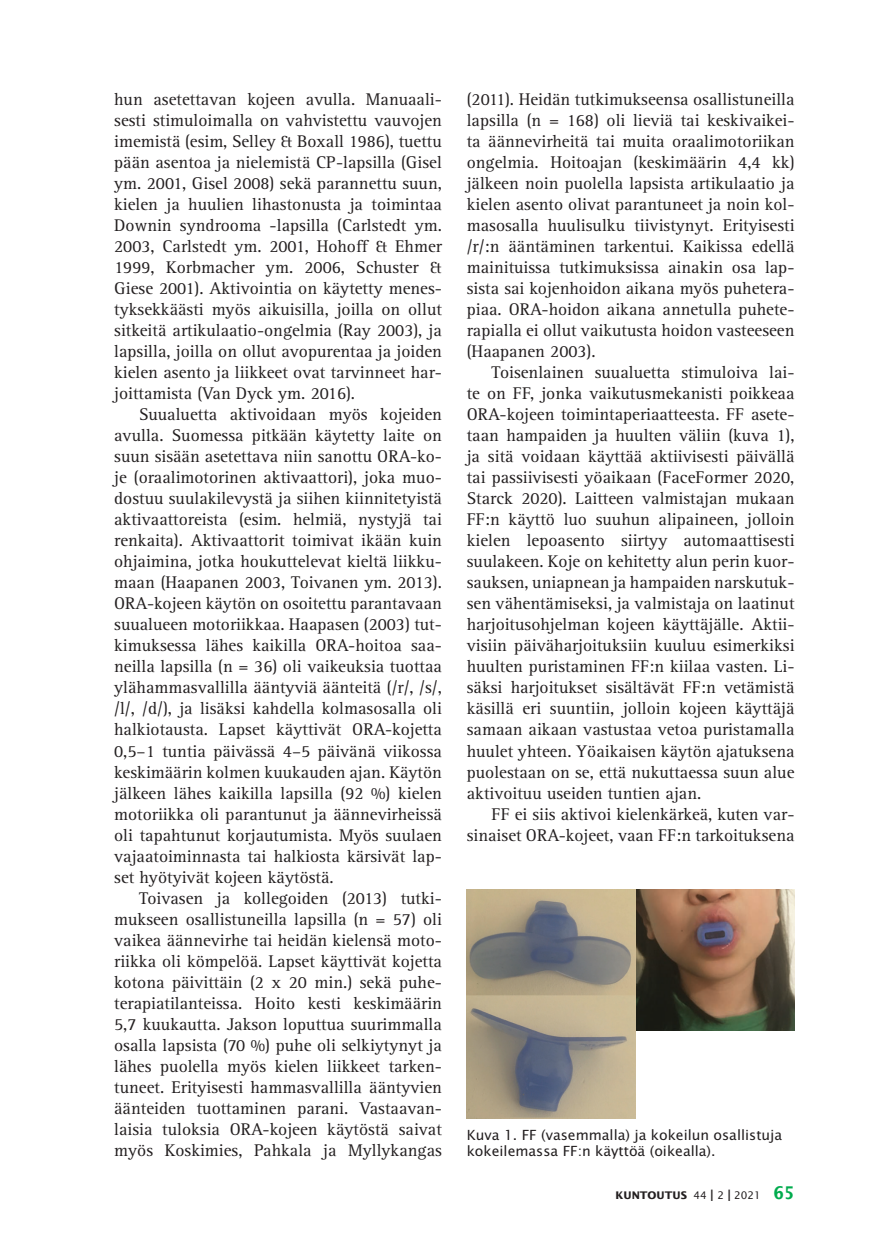
<style>
.page{position:relative;width:874px;height:1241px;background:#fff}
.page>*{position:absolute;margin:0;border:0;box-sizing:border-box;transform-origin:0 0}
.t1{font:17.5px/21px "Rotis Serif";color:#231f20;text-align:justify}
.t2{font:14px/15.8px "Lucida Sans";color:#231f20}
.t3{font:700 10.5px "Lucida Sans";color:#231f20}
.s1{font-weight:400}
.s2{font-weight:400;font-size:15.75px}
.s3{font-family:"Lucida Sans Typewriter";font-size:17.5px;color:#00ab4d}
</style>
<div class="page">
<img style="left:635px;top:889px;width:159px;height:141px">
<img style="left:466px;top:889px;width:169px;height:228px">
<p class="t1" style="left:114px;top:89px;width:329px">hun asetettavan kojeen avulla. Manuaali&shy;sesti stimuloimalla on vahvistettu vauvojen imemistä (esim, Selley &amp; Boxall 1986), tuettu pään asentoa ja nielemistä CP-lapsilla (Gisel ym. 2001, Gisel 2008) sekä parannettu suun, kielen ja huulien lihastonusta ja toimintaa Downin syndrooma -lapsilla (Carlstedt ym.<br>2003, Carlstedt ym. 2001, Hohoff &amp; Ehmer 1999, Korbmacher ym. 2006, Schuster &amp; Giese 2001). Aktivointia on käytetty menes&shy;tyksekkäästi myös aikuisilla, joilla on ollut sitkeitä artikulaatio-ongelmia (Ray 2003), ja lapsilla, joilla on ollut avopurentaa ja joiden kielen asento ja liikkeet ovat tarvinneet har&shy;joittamista (Van Dyck ym. 2016).</p>
<p class="t1" style="left:114px;top:404px;width:329px;text-indent:25px">Suualuetta aktivoidaan myös kojeiden avulla. Suomessa pitkään käytetty laite on suun sisään asetettava niin sanottu ORA-ko&shy;je (oraalimotorinen aktivaattori), joka muo&shy;dostuu suulakilevystä ja siihen kiinnitetyistä aktivaattoreista (esim. helmiä, nystyjä tai renkaita). Aktivaattorit toimivat ikään kuin ohjaimina, jotka houkuttelevat kieltä liikku&shy;maan (Haapanen 2003, Toivanen ym. 2013).<br>ORA-kojeen käytön on osoitettu parantavaan suualueen motoriikkaa. Haapasen (2003) tut&shy;kimuksessa lähes kaikilla ORA-hoitoa saa&shy;neilla lapsilla (n = 36) oli vaikeuksia tuottaa ylähammasvallilla ääntyviä äänteitä (/r/, /s/, /l/, /d/), ja lisäksi kahdella kolmasosalla oli halkiotausta. Lapset käyttivät ORA-kojetta 0,5–1 tuntia päivässä 4–5 päivänä viikossa keskimäärin kolmen kuukauden ajan. Käytön jälkeen lähes kaikilla lapsilla (92 %) kielen motoriikka oli parantunut ja äännevirheissä oli tapahtunut korjautumista. Myös suulaen vajaatoiminnasta tai halkiosta kärsivät lap&shy;set hyötyivät kojeen käytöstä.</p>
<p class="t1" style="left:114px;top:887px;width:329px;text-indent:25px">Toivasen ja kollegoiden (2013) tutki&shy;mukseen osallistuneilla lapsilla (n = 57) oli vaikea äännevirhe tai heidän kielensä moto&shy;riikka oli kömpelöä. Lapset käyttivät kojetta kotona päivittäin (2 x 20 min.) sekä puhe&shy;terapiatilanteissa. Hoito kesti keskimäärin 5,7 kuukautta. Jakson loputtua suurimmalla osalla lapsista (70 %) puhe oli selkiytynyt ja lähes puolella myös kielen liikkeet tarken&shy;tuneet. Erityisesti hammasvallilla ääntyvien äänteiden tuottaminen parani. Vastaavan&shy;laisia tuloksia ORA-kojeen käytöstä saivat myös Koskimies, Pahkala ja Myllykangas</p>
<p class="t1" style="left:466px;top:89px;width:329px">(2011). Heidän tutkimukseensa osallistuneilla lapsilla (n = 168) oli lieviä tai keskivaikei&shy;ta äännevirheitä tai muita oraalimotoriikan ongelmia. Hoitoajan (keskimäärin 4,4 kk) jälkeen noin puolella lapsista artikulaatio ja kielen asento olivat parantuneet ja noin kol&shy;masosalla huulisulku tiivistynyt. Erityisesti /r/:n ääntäminen tarkentui. Kaikissa edellä mainituissa tutkimuksissa ainakin osa lap&shy;sista sai kojenhoidon aikana myös puhetera&shy;piaa. ORA-hoidon aikana annetulla puhete&shy;rapialla ei ollut vaikutusta hoidon vasteeseen (Haapanen 2003).</p>
<p class="t1" style="left:466px;top:362px;width:329px;text-indent:25px">Toisenlainen suualuetta stimuloiva lai&shy;te on FF, jonka vaikutusmekanisti poikkeaa ORA-kojeen toimintaperiaatteesta. FF asete&shy;taan hampaiden ja huulten väliin (kuva 1), ja sitä voidaan käyttää aktiivisesti päivällä tai passiivisesti yöaikaan (FaceFormer 2020, Starck 2020). Laitteen valmistajan mukaan FF:n käyttö luo suuhun alipaineen, jolloin kielen lepoasento siirtyy automaattisesti suulakeen. Koje on kehitetty alun perin kuor&shy;sauksen, uniapnean ja hampaiden narskutuk&shy;sen vähentämiseksi, ja valmistaja on laatinut harjoitusohjelman kojeen käyttäjälle. Aktii&shy;visiin päiväharjoituksiin kuuluu esimerkiksi huulten puristaminen FF:n kiilaa vasten. Li&shy;säksi harjoitukset sisältävät FF:n vetämistä käsillä eri suuntiin, jolloin kojeen käyttäjä samaan aikaan vastustaa vetoa puristamalla huulet yhteen. Yöaikaisen käytön ajatuksena puolestaan on se, että nukuttaessa suun alue aktivoituu useiden tuntien ajan.</p>
<p class="t1" style="left:466px;top:803px;width:329px;text-align:right">FF ei siis aktivoi kielenkärkeä, kuten var&shy;sinaiset ORA-kojeet, vaan FF:n tarkoituksena</p>
<p class="t2" style="left:466px;top:1126px;width:317px">Kuva 1. FF (vasemmalla) ja kokeilun osallistuja kokeilemassa FF:n käyttöä (oikealla).</p>
<p class="t3" style="left:615px;top:1188px;width:180px">KUNTOUTUS <span class="s1">44</span> <span class="s2">I</span> <span class="s1">2</span> <span class="s2">I</span> <span class="s1">2021</span> <span class="s3">65</span></p>
</div>
